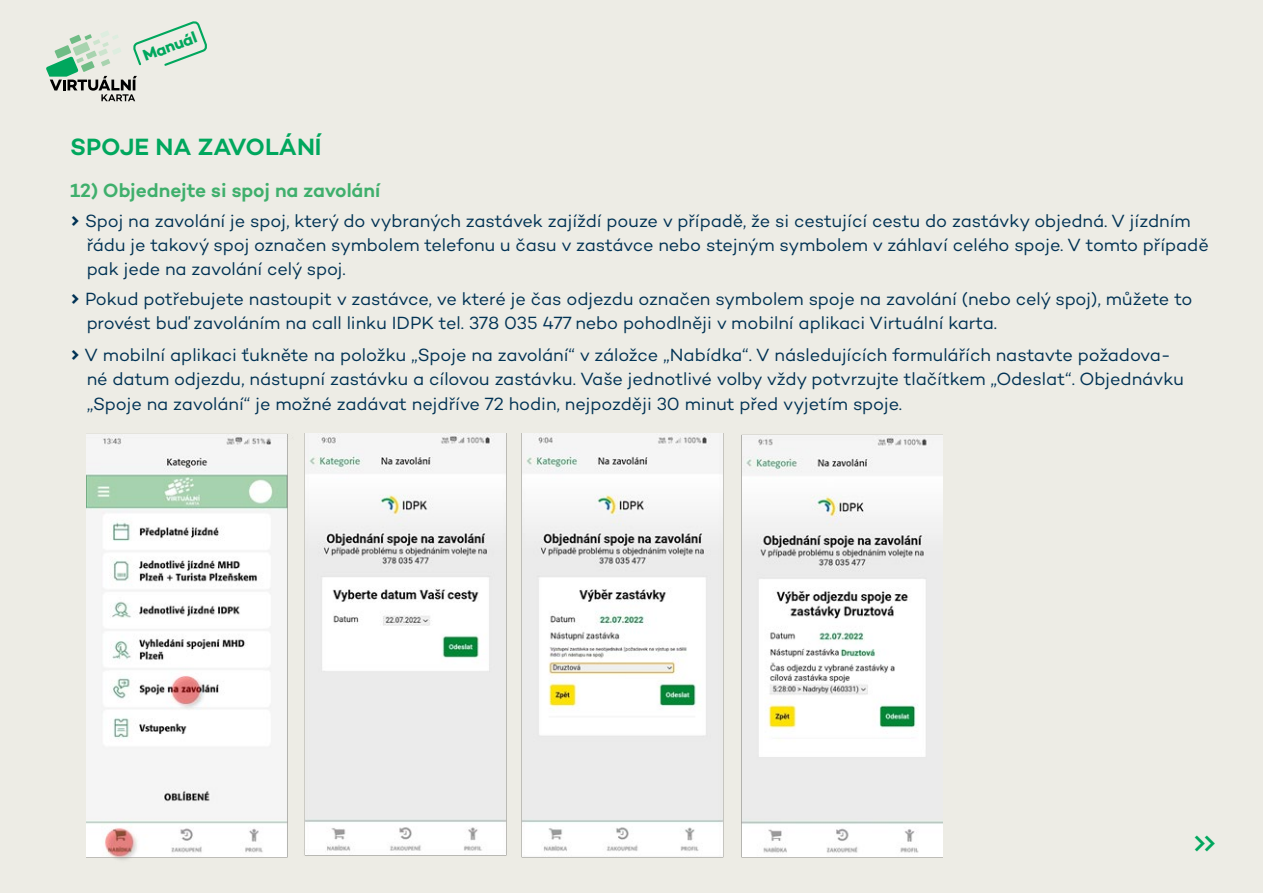
<style>
.page{position:relative;width:1263px;height:893px;background:#edece5}
.page>*{position:absolute;margin:0;border:0;box-sizing:border-box;transform-origin:0 0}
.t1{font:500 31.05px "Campton";color:#00a75d}
.t2{font:600 24px "Campton";color:#00a75d}
.t3{font:600 19.5px "Campton";color:#3faf6c}
.t4{font:18px/24px "Campton";letter-spacing:-.005em;color:#003254}
.t5{font:700 16.05px "Campton";color:#00a75d}
.s1{font-weight:700}
</style>
<div class="page">
<svg style="left:46px;top:21px;width:161px;height:80px"></svg>
<img style="left:87px;top:433px;width:855px;height:427px">
<p class="t5" style="left:140px;top:46px;width:58px;rotate:-20deg">Manuál</p>
<h2 class="t2" style="left:70px;top:132px;width:253px">SPOJE NA ZAVOLÁNÍ</h2>
<p class="t3" style="left:70px;top:178px;width:312px">12) Objednejte si spoj na zavolání</p>
<p class="t4" style="left:87px;top:209px;width:1124px;text-indent:-17px"><span class="s1">↑</span> Spoj na zavolání je spoj, který do vybraných zastávek zajíždí pouze v případě, že si cestující cestu do zastávky objedná. V jízdním řádu je takový spoj označen symbolem telefonu u času v zastávce nebo stejným symbolem v záhlaví celého spoje. V tomto případě pak jede na zavolání celý spoj.</p>
<p class="t4" style="left:87px;top:286px;width:1107px;text-indent:-17px"><span class="s1">↑</span> Pokud potřebujete nastoupit v zastávce, ve které je čas odjezdu označen symbolem spoje na zavolání (nebo celý spoj), můžete to provést buď zavoláním na call linku IDPK tel. 378 035 477 nebo pohodlněji v mobilní aplikaci Virtuální karta.</p>
<p class="t4" style="left:87px;top:342px;width:1099px;line-height:24.8px;text-indent:-17px"><span class="s1">↑</span> V mobilní aplikaci ťukněte na položku „Spoje na zavolání“ v záložce „Nabídka“. V následujících formulářích nastavte požadova&shy;né datum odjezdu, nástupní zastávku a cílovou zastávku. Vaše jednotlivé volby vždy potvrzujte tlačítkem „Odeslat“. Objednávku „Spoje na zavolání“ je možné zadávat nejdříve 72 hodin, nejpozději 30 minut před vyjetím spoje.</p>
<h1 class="t1" style="left:1191px;top:824px;width:29px">↑↑</h1>
</div>
